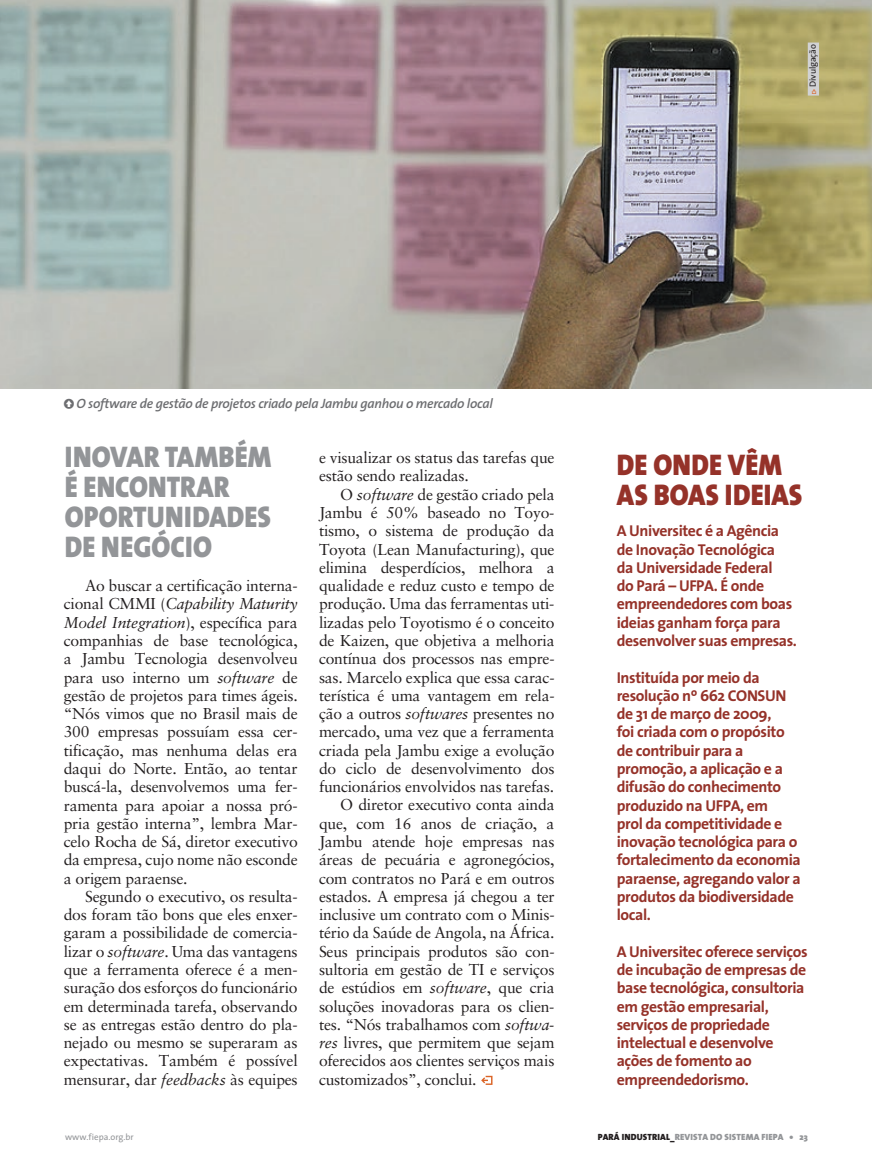
<style>
.page{position:relative;width:872px;height:1170px;background:#fff}
.page>*{position:absolute;margin:0;border:0;box-sizing:border-box;transform-origin:0 0}
.t1{font:900 30px/30px "The Sans";letter-spacing:.005em;color:#939598;scale:.9 1}
.t2{font:900 30px/30px "The Sans";letter-spacing:.005em;color:#953229;scale:.9 1}
.t3{font:15.75px/18.3px "Sabon LT Std";letter-spacing:-.015em;color:#231f20;text-align:justify}
.t4{font:700 15.75px/18.3px "The Sans";letter-spacing:-.025em;color:#953229}
.t5{font:italic 600 13.5px "The Sans";letter-spacing:-.02em;color:#6c6d70}
.t6{font:900 9px "The Sans";letter-spacing:.015em;color:#939598}
.t7{font:9px "The Sans";color:#939598}
.t8{font:9px "The Sans";letter-spacing:-.01em;color:#231f20}
.s1{font-family:"The Sans Extra Bold Expert";font-size:4.5px;color:#db6426}
.s2{font-style:italic}
.s3{color:#231f20}
</style>
<div class="page">
<img style="left:0;top:0;width:872px;height:389px">
<svg style="left:481px;top:1075px;width:11px;height:9px"></svg>
<div style="left:807px;top:43px;width:12px;height:53px;background:#d1d2d4"></div>
<p class="t8" style="left:805px;top:94px;width:51px;rotate:-90deg"><span class="s1">û</span> Divulgação</p>
<p class="t5" style="left:77px;top:392px;width:418px">O software de gestão de projetos criado pela Jambu ganhou o mercado local</p>
<h1 class="t1" style="left:65px;top:441px;width:230px">INOVAR TAMBÉM<br>É ENCON</h1>
<h1 class="t1" style="left:167px;top:471px;width:65px">TRAR</h1>
<h1 class="t1" style="left:65px;top:501px;width:20px">OPOR</h1>
<h1 class="t1" style="left:65px;top:501px;width:228px;text-indent:68px">TUNI DADES<br>DE NEGÓCIO</h1>
<p class="t3" style="left:64px;top:576px;width:235px;text-indent:21px">Ao buscar a certificação interna&shy;cional CMMI (<span class="s2">Capability Maturity Model Integration</span>), específica para companhias de base tecnológica, a Jambu Tecnologia desenvolveu para uso interno um <span class="s2">software</span> de gestão de projetos para times ágeis. “Nós vimos que no Brasil mais de 300 empresas possuíam essa cer&shy;tificação, mas nenhuma delas era daqui do Norte. Então, ao tentar buscá-la, desenvolvemos uma fer&shy;ramenta para apoiar a nossa pró&shy;pria gestão interna”, lembra Mar&shy;celo Rocha de Sá, diretor executivo da empresa, cujo nome não esconde a origem paraense.</p>
<p class="t3" style="left:64px;top:887px;width:235px;text-indent:21px">Segundo o executivo, os resulta&shy;dos foram tão bons que eles enxer&shy;garam a possibilidade de comercia&shy;lizar o <span class="s2">software</span>. Uma das vantagens que a ferramenta oferece é a men&shy;suração dos esforços do funcionário em determinada tarefa, observando se as entregas estão dentro do pla&shy;nejado ou mesmo se superaram as expectativas. Também é possível mensurar, dar <span class="s2">feedbacks</span> às equipes</p>
<p class="t3" style="left:319px;top:448px;width:237px">e visualizar os status das tarefas que estão sendo realizadas.</p>
<p class="t3" style="left:340px;top:485px;width:216px">O <span class="s2">software</span> de gestão criado pela</p>
<p class="t3" style="left:319px;top:503px;width:237px">Jambu é 50% baseado no Toyo-</p>
<p class="t3" style="left:319px;top:521px;width:237px">tismo, o sistema de produção da</p>
<p class="t3" style="left:319px;top:539px;width:237px">Toyota (Lean Manufacturing), que</p>
<p class="t3" style="left:319px;top:558px;width:237px">elimina desperdícios, melhora a</p>
<p class="t3" style="left:319px;top:576px;width:237px">qualidade e reduz custo e tempo de</p>
<p class="t3" style="left:319px;top:594px;width:237px">produção. Uma das ferramentas uti-</p>
<p class="t3" style="left:319px;top:613px;width:237px">lizadas pelo Toyotismo é o conceito</p>
<p class="t3" style="left:319px;top:631px;width:237px">de Kaizen, que objetiva a melhoria</p>
<p class="t3" style="left:319px;top:649px;width:237px">contínua dos processos nas empre-</p>
<p class="t3" style="left:319px;top:667px;width:237px">sas. Marcelo explica que essa carac-</p>
<p class="t3" style="left:319px;top:686px;width:237px">terística é uma vantagem em rela-</p>
<p class="t3" style="left:319px;top:704px;width:237px">ção a outros <span class="s2">softwares</span> presentes no</p>
<p class="t3" style="left:319px;top:722px;width:237px">mercado, uma vez que a ferramenta</p>
<p class="t3" style="left:319px;top:740px;width:237px">criada pela Jambu exige a evolução</p>
<p class="t3" style="left:319px;top:759px;width:237px">do ciclo de desenvolvimento dos</p>
<p class="t3" style="left:319px;top:777px;width:237px">funcionários envolvidos nas tarefas.</p>
<p class="t3" style="left:340px;top:795px;width:216px">O diretor executivo conta ainda</p>
<p class="t3" style="left:319px;top:813px;width:237px">que, com 16 anos de criação, a</p>
<p class="t3" style="left:319px;top:832px;width:237px">Jambu atende hoje empresas nas</p>
<p class="t3" style="left:319px;top:850px;width:237px">áreas de pecuária e agronegócios,</p>
<p class="t3" style="left:319px;top:868px;width:237px">com contratos no Pará e em outros</p>
<p class="t3" style="left:319px;top:887px;width:237px">estados. A empresa já chegou a ter</p>
<p class="t3" style="left:319px;top:905px;width:237px">inclusive um contrato com o Minis-</p>
<p class="t3" style="left:319px;top:923px;width:237px">tério da Saúde de Angola, na África.</p>
<p class="t3" style="left:319px;top:941px;width:237px">Seus principais produtos são con-</p>
<p class="t3" style="left:319px;top:960px;width:237px">sultoria em gestão de TI e serviços</p>
<p class="t3" style="left:319px;top:978px;width:237px">de estúdios em <span class="s2">software</span>, que cria</p>
<p class="t3" style="left:319px;top:996px;width:237px">soluções inovadoras para os clien-</p>
<p class="t3" style="left:319px;top:1014px;width:237px">tes. “Nós trabalhamos com <span class="s2">softwa-</span></p>
<p class="t3" style="left:319px;top:1033px;width:237px"><span class="s2">res</span> livres, que permitem que sejam</p>
<p class="t3" style="left:319px;top:1051px;width:237px">oferecidos aos clientes serviços mais</p>
<p class="t3" style="left:319px;top:1069px;width:159px">customizados”, conclui.</p>
<h1 class="t2" style="left:617px;top:449px;width:205px">DE ON DE VÊM<br>AS BOAS IDEIAS</h1>
<p class="t4" style="left:617px;top:521px;width:182px">A Universitec é a Agência de Inovação Tecnológica<br>da Universidade Federal<br>do Pará – UFPA. É onde empreendedores com boas ideias ganham força para desenvolver suas empresas.</p>
<p class="t4" style="left:617px;top:667px;width:185px">Instituída por meio da resolução nº 662 CONSUN de 31 de março de 2009,<br>foi criada com o propósito de contribuir para a promoção, a aplicação e a difusão do conhecimento produzido na UFPA, em<br>prol da competitividade e inovação tecnológica para o fortalecimento da economia paraense, agregando valor a produtos da biodiversidade local.</p>
<p class="t4" style="left:617px;top:941px;width:193px">A Universitec oferece serviços de incubação de empresas de base tecnológica, consultoria em gestão empresarial, serviços de propriedade intelectual e desenvolve ações de fomento ao empreendedorismo.</p>
<p class="t7" style="left:65px;top:1129px;width:70px">www.fiepa.org.br</p>
<p class="t6" style="left:597px;top:1128px;width:212px"><span class="s3">PARÁ INDUSTRIAL_</span>REVISTA DO SISTEMA FIEPA • 23</p>
</div>
